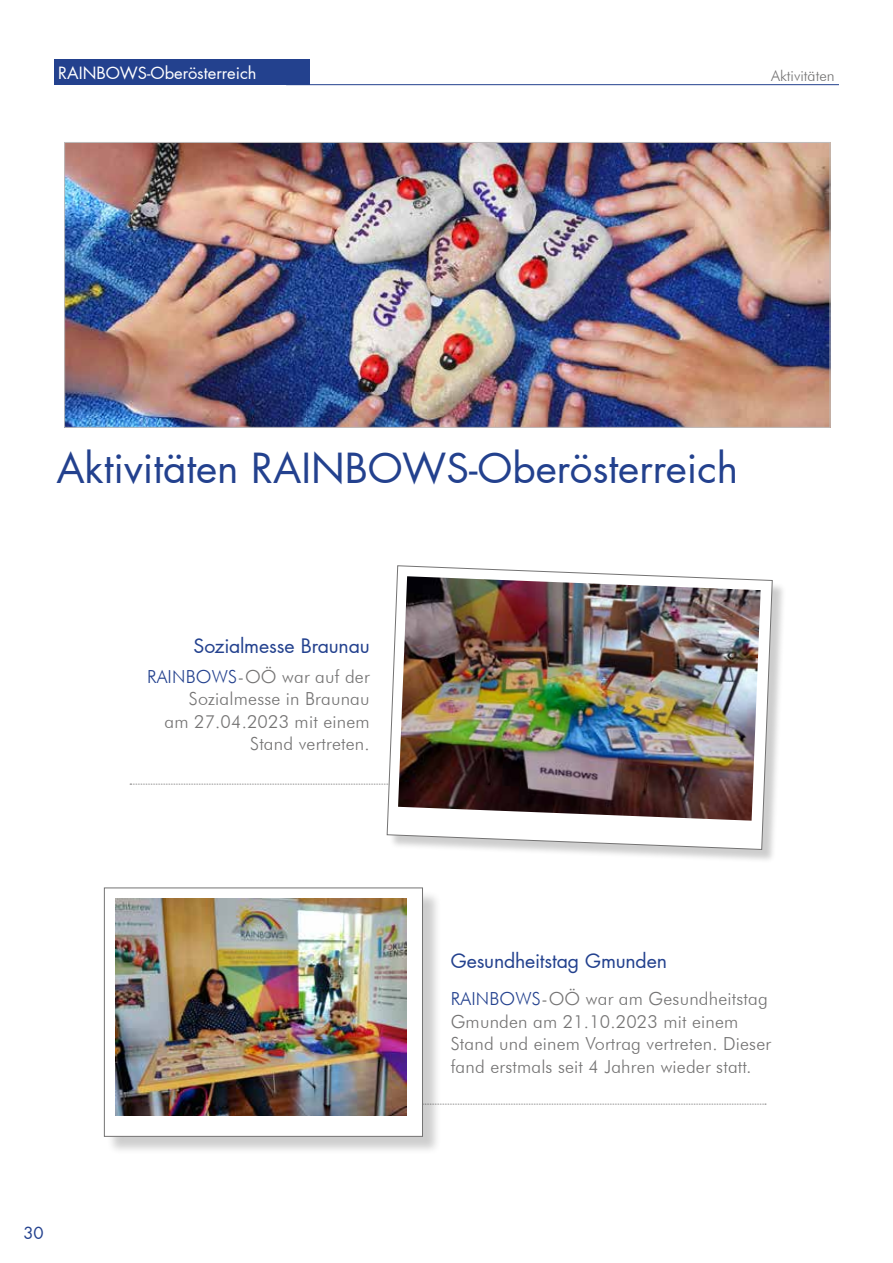
<style>
.page{position:relative;width:893px;height:1263px;background:#fff}
.page>*{position:absolute;margin:0;border:0;box-sizing:border-box;transform-origin:0 0}
.t1{font:40.5px "Futura LT Pro";color:#23418e}
.t2{font:19.5px "Futura LT Pro";letter-spacing:-.01em;color:#23418e}
.t3{font:300 18px/22.5px "Futura BT";letter-spacing:.01em;color:#747373;text-align:right}
.t4{font:16.5px "Futura LT Pro";color:#fff}
.t5{font:16.5px "Futura LT Pro";color:#23418e}
.t6{font:300 15px "Futura BT";color:#747373}
.s1{color:#23418e}
.s2{font-style:italic}
</style>
<div class="page">
<div style="left:54px;top:59px;width:255px;height:26px;background:#23418e"></div>
<hr style="left:286px;top:84px;width:553px;height:1px;background:#23418e">
<svg style="left:130px;top:784px;width:257px;height:1px"></svg>
<svg style="left:441px;top:1104px;width:325px;height:1px"></svg>
<img style="left:66px;top:144px;width:762px;height:282px">
<div style="left:106px;top:890px;width:335px;height:265px;background:#000;opacity:.2"></div>
<div style="left:104px;top:888px;width:319px;height:248px;background:#fff;border:1px solid #747373"></div>
<img style="left:116px;top:898px;width:290px;height:217px">
<div style="left:389px;top:567px;width:397px;height:296px;background:#000;opacity:.2"></div>
<svg style="left:387px;top:565px;width:386px;height:285px"></svg>
<img style="left:398px;top:576px;width:363px;height:245px">
<p class="t4" style="left:58px;top:62px;width:200px">RAINBOWS-Oberösterreich</p>
<p class="t6" style="left:771px;top:66px;width:65px">Aktivitäten</p>
<h1 class="t1" style="left:56px;top:440px;width:683px">Aktivitäten RAINBOWS-Oberösterreich</h1>
<p class="t2" style="left:193px;top:632px;width:178px">Sozialmesse Braunau</p>
<p class="t3" style="left:147px;top:665px;width:224px"><span class="s1">RAINBOWS</span>-OÖ war auf der<br>Sozialmesse in Braunau<br>am 27.04.2023 mit einem<br>Stand vertreten.</p>
<p class="t5" style="left:23px;top:1222px;width:22px">30</p>
<p class="t2" style="left:451px;top:947px;width:218px">Gesundheitstag Gmunden</p>
<p class="t3" style="left:451px;top:987px;width:322px;text-align:left"><span class="s1">RAINBOWS</span>-OÖ war am Gesundheitstag Gmunden am 21.10.2023 mit einem Stand und einem Vortrag vertreten. Dieser fand erstmals seit 4 Jahren wieder statt<span class="s2">.</span></p>
</div>
